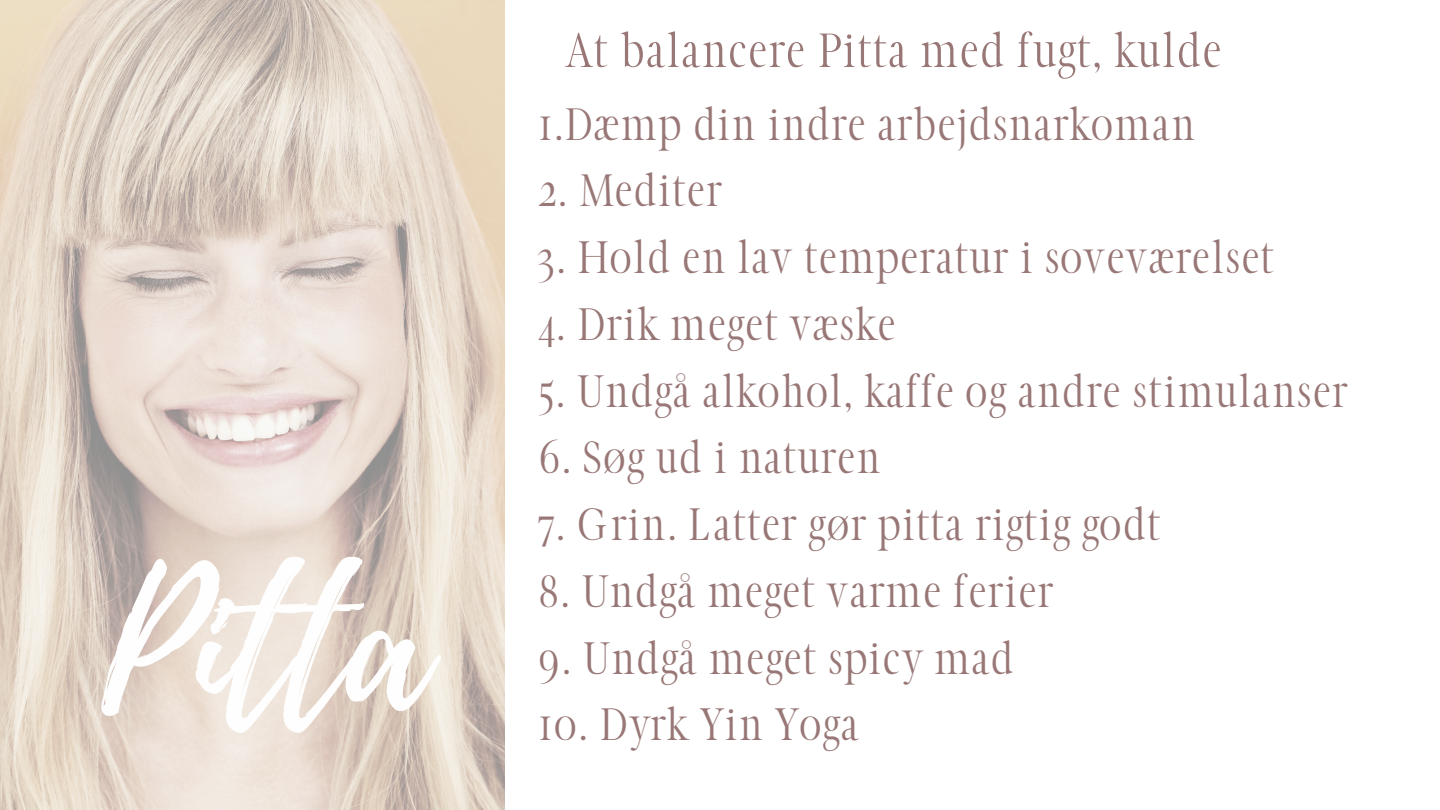
<style>
.page{position:relative;width:1440px;height:810px;background:#fff}
.page>*{position:absolute;margin:0;border:0;box-sizing:border-box;transform-origin:0 0}
.t1{font:186.9px "Playlist Script";color:#fefefe}
.t2{font:50.7px "glamourluxury";color:#987776}
.t3{font:48px "glamourluxury";color:#987776}
</style>
<div class="page">
<img style="left:0;top:0;width:505px;height:810px">
<h1 class="t1" style="left:101px;top:511px;width:327px">Pitta</h1>
<p class="t2" style="left:565px;top:21px;width:659px">At balancere Pitta med fugt, kulde</p>
<p class="t3" style="left:538px;top:96px;width:659px">1.Dæmp din indre arbejdsnarkoman</p>
<p class="t3" style="left:538px;top:163px;width:186px">2. Mediter</p>
<p class="t3" style="left:538px;top:229px;width:738px">3. Hold en lav temperatur i soveværelset</p>
<p class="t3" style="left:538px;top:296px;width:360px">4. Drik meget væske</p>
<p class="t3" style="left:538px;top:363px;width:812px">5. Undgå alkohol, kaffe og andre stimulanser</p>
<p class="t3" style="left:538px;top:430px;width:345px">6. Søg ud i naturen</p>
<p class="t3" style="left:538px;top:496px;width:625px">7. Grin. Latter gør pitta rigtig godt</p>
<p class="t3" style="left:538px;top:563px;width:517px">8. Undgå meget varme ferier</p>
<p class="t3" style="left:538px;top:630px;width:478px">9. Undgå meget spicy mad</p>
<p class="t3" style="left:538px;top:697px;width:323px">10. Dyrk Yin Yoga</p>
</div>
